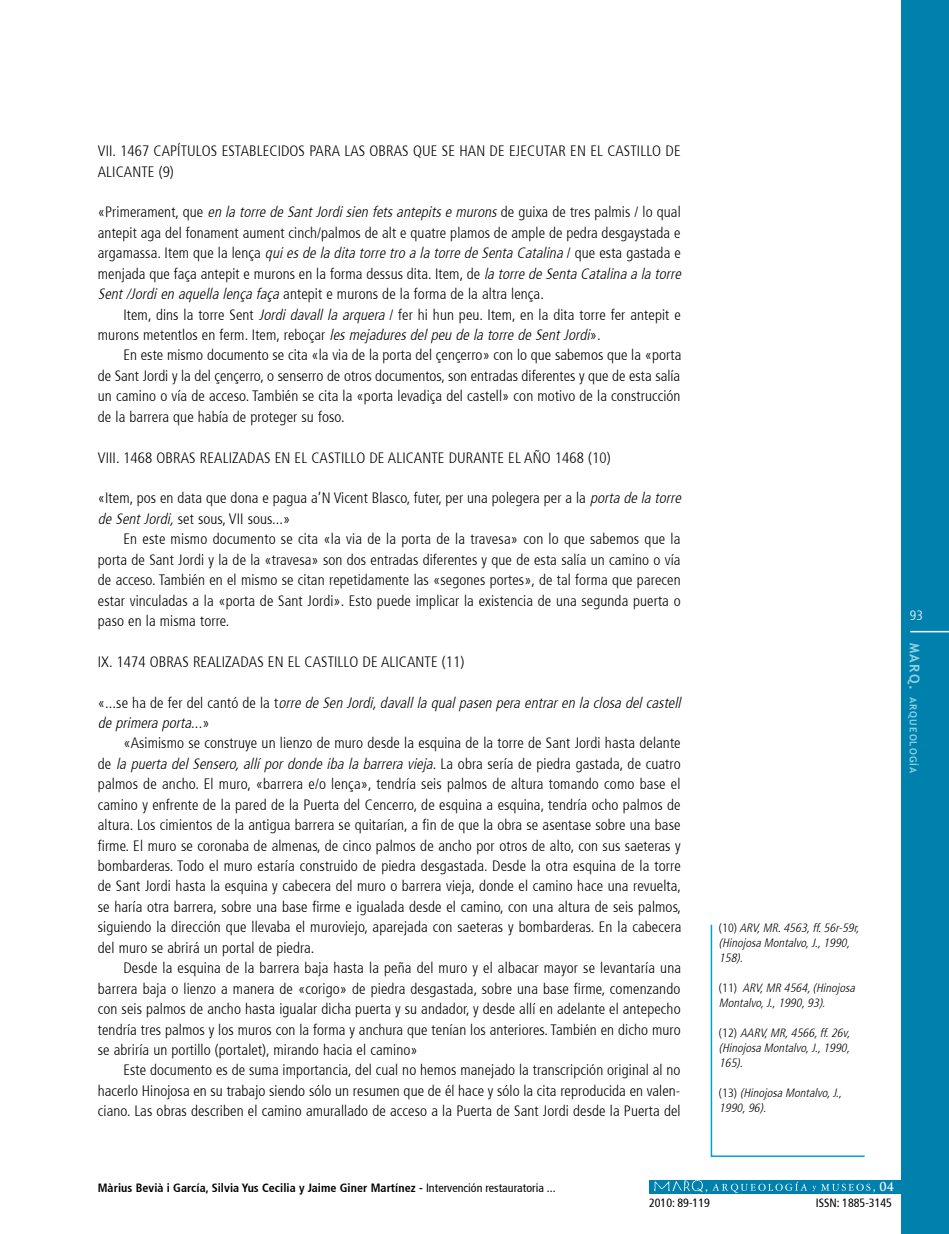
<style>
.page{position:relative;width:949px;height:1234px;background:#fff}
.page>*{position:absolute;margin:0;border:0;box-sizing:border-box;transform-origin:0 0}
.t1{font:300 condensed 15px/20.4px "Frutiger 47";letter-spacing:.005em;color:#000;text-align:justify}
.t2{font:italic 300 condensed 15px/20.4px "Frutiger 47";color:#000}
.t3{font:300 condensed 13.5px "Frutiger 47";color:#fff}
.t4{font:italic 300 condensed 12px/15px "Frutiger 47";letter-spacing:.01em;color:#000}
.t5{font:700 condensed 12px "Frutiger 67";letter-spacing:.005em;color:#000}
.t6{font:condensed 12px "Frutiger 57";color:#000}
.t7{font:700 12px "Trajan Pro";color:#fff}
.t8{font:700 9.75px "Trebuchet MS";letter-spacing:.11em;color:#8fd1e3}
.s1{font-style:italic}
.s2{font-style:normal}
.s3{font-size:13.5px}
.s4{font-family:"Frutiger 57";font-weight:400}
</style>
<div class="page">
<div style="left:900px;top:0;width:48px;height:1233px;background:#0081ad"></div>
<hr style="left:909px;top:630px;width:39px;height:2px;background:#fff">
<div style="left:648px;top:1179px;width:253px;height:14px;background:#0081ad"></div>
<img style="left:652px;top:1179px;width:55px;height:13px">
<svg style="left:712px;top:1181px;width:158px;height:11px"></svg>
<svg style="left:710px;top:924px;width:155px;height:233px"></svg>
<p class="t1" style="left:98px;top:141px;width:584px">VII. 1467 CAPÍTULOS ESTABLECIDOS PARA LAS OBRAS QUE SE HAN DE EJECUTAR EN EL CASTILLO DE<br>ALICANTE (9)</p>
<p class="t1" style="left:98px;top:202px;width:588px;text-align:left">«Primerament, que <span class="s1">en la torredeSantJordisien fetsantepitsemurons</span>de guixa de tres palmis / lo qual antepit aga del fonament aument cinch/palmos de alt e quatre plamos de ample de pedra desgaystada e a r g a m a s s a . I t e m q u e l a l e n ç a <span class="s1">quiesdela dita torretro a la torredeSenta Catalina</span> / q u e e s t a g a s t a d a e menjada que faça antepit e murons en la forma dessus dita. Item, de <span class="s1">la torredeSenta Catalina a la torre Sent/Jordien aquella lença faça</span> antepit e murons de la forma de la altra lença.</p>
<p class="t1" style="left:98px;top:304px;width:584px;text-indent:26px">Item, dins la torre Sent <span class="s1">Jordi davall la arquera</span> / fer hi hun peu. Item, en la dita torre fer antepit e murons metentlos en ferm. Item, reboçar <span class="s1">lesmejaduresdelpeu dela torredeSentJordi</span>».</p>
<p class="t1" style="left:98px;top:345px;width:585px;text-indent:26px">En este mismo documento se cita «la via de la porta del çençerro» con lo que sabemos que la «porta de Sant Jordi y la del çençerro, o senserro de otros documentos, son entradas diferentes y que de esta salía un camino o vía de acceso. También se cita la «porta levadiça del castell» con motivo de la construcción de la barrera que había de proteger su foso.</p>
<p class="t1" style="left:98px;top:447px;width:514px">VIII. 1468 OBRAS REALIZADAS EN EL CASTILLO DE ALICANTE DURANTE EL AÑO 1468 (10)</p>
<p class="t1" style="left:98px;top:488px;width:588px">«Item, pos en data que dona e pagua a’N Vicent Blasco, futer, per una polegera per a la <span class="s1">porta dela torre deSentJordi,</span>set sous, VII sous...»</p>
<p class="t1" style="left:98px;top:529px;width:584px;text-indent:26px">En este mismo documento se cita «la via de la porta de la travesa» con lo que sabemos que la porta de Sant Jordi y la de la «travesa» son dos entradas diferentes y que de esta salía un camino o vía de acceso. También en el mismo se citan repetidamente las «segones portes», de tal forma que parecen estar vinculadas a la «porta de Sant Jordi». Esto puede implicar la existencia de una segunda puerta o paso en la misma torre.</p>
<p class="t1" style="left:98px;top:651px;width:368px">IX. 1474 OBRAS REALIZADAS EN EL CASTILLO DE ALICANTE (11)</p>
<p class="t2" style="left:98px;top:692px;width:588px"><span class="s2">« . . . s e h a d e f e r d e l c a n t ó d e l a t</span> orredeSen Jordi,davallla qualpasen pera entraren la closa delcastell deprimera porta<span class="s2">. . . »</span></p>
<p class="t1" style="left:98px;top:733px;width:585px;text-indent:26px">«Asimismo se construye un lienzo de muro desde la esquina de la torre de Sant Jordi hasta delante d e <span class="s1">la puerta del Sensero,allí por donde iba la barrera vieja</span>. L a o b r a s e r í a d e p i e d r a g a s t a d a , d e c u a t r o palmos de ancho. El muro, «barrera e/o lença», tendría seis palmos de altura tomando como base el camino y enfrente de la pared de la Puerta del Cencerro, de esquina a esquina, tendría ocho palmos de altura. Los cimientos de la antigua barrera se quitarían, a fin de que la obra se asentase sobre una base firme. El muro se coronaba de almenas, de cinco palmos de ancho por otros de alto, con sus saeteras y bombarderas. Todo el muro estaría construido de piedra desgastada. Desde la otra esquina de la torre de Sant Jordi hasta la esquina y cabecera del muro o barrera vieja, donde el camino hace una revuelta, se haría otra barrera, sobre una base firme e igualada desde el camino, con una altura de seis palmos, siguiendo la dirección que llevaba el muroviejo, aparejada con saeteras y bombarderas. En la cabecera del muro se abrirá un portal de piedra.</p>
<p class="t1" style="left:98px;top:957px;width:584px;text-indent:26px">Desde la esquina de la barrera baja hasta la peña del muro y el albacar mayor se levantaría una barrera baja o lienzo a manera de «corigo» de piedra desgastada, sobre una base firme, comenzando con seis palmos de ancho hasta igualar dicha puerta y su andador, y desde allí en adelante el antepecho tendría tres palmos y los muros con la forma y anchura que tenían los anteriores. También en dicho muro se abriría un portillo (portalet), mirando hacia el camino»</p>
<p class="t1" style="left:98px;top:1059px;width:584px;text-indent:26px">Este documento es de suma importancia, del cual no hemos manejado la transcripción original al no hacerlo Hinojosa en su trabajo siendo sólo un resumen que de él hace y sólo la cita reproducida en valen&shy;ciano. Las obras describen el camino amurallado de acceso a la Puerta de Sant Jordi desde la Puerta del</p>
<p class="t4" style="left:718px;top:920px;width:144px"><span class="s2">( 1 0 )</span> ARV,MR.4563,ff.56r-59r, (Hinojosa Montalvo,J.,1990,<br>158).</p>
<p class="t4" style="left:718px;top:980px;width:140px"><span class="s2">( 1 1 )</span> ARV,MR 4564,(Hinojosa<br>Montalvo,J.,1990,93).</p>
<p class="t4" style="left:718px;top:1025px;width:135px;text-align:justify"><span class="s2">( 1 2 )</span> AARV,MR,4566,ff.26v, (Hinojosa Montalvo,J.,1990, 165).</p>
<p class="t4" style="left:718px;top:1085px;width:127px"><span class="s2">( 1 3 )</span> (Hinojosa Montalvo,J.,<br>1990,96).</p>
<p class="t3" style="left:909px;top:607px;width:15px">93</p>
<p class="t8" style="left:919px;top:642px;width:132px;rotate:90deg"><span class="s3">MARQ.</span> ARQUEOLOGÍA</p>
<p class="t5" style="left:98px;top:1180px;width:459px">Màrius Bevià i García, Silvia Yus Cecilia y Jaime Giner Martínez - <span class="s4">Intervención restauratoria ...</span></p>
<p class="t7" style="left:705px;top:1178px;width:4px">,</p>
<p class="t7" style="left:872px;top:1178px;width:23px">, 04</p>
<p class="t6" style="left:649px;top:1195px;width:62px">2010: 89-119</p>
<p class="t6" style="left:815px;top:1195px;width:78px">ISSN: 1885-3145</p>
</div>
